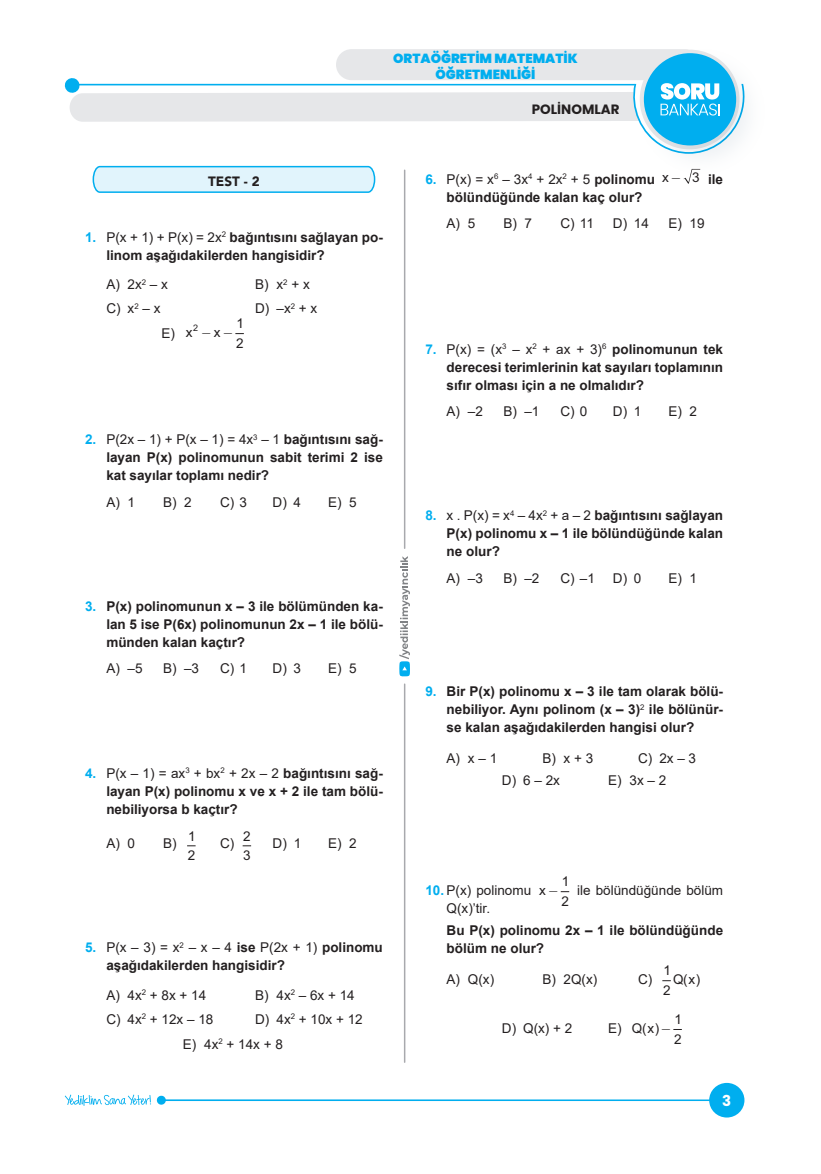
<style>
.page{position:relative;width:821px;height:1174px;background:#fff}
.page>*{position:absolute;margin:0;border:0;box-sizing:border-box;transform-origin:0 0}
.t1{font:700 15px "Poppins";color:#fff}
.soru_bold{font:700 13.5px/18px "Arial";color:#231f20;text-align:justify}
.şık_1_li{font:13.5px "Arial";color:#231f20}
.şık_2_li{font:13.5px "Arial";color:#231f20}
.soru_bold-2{font:13.5px/19.4px "Arial";letter-spacing:.18em;color:#231f20}
.soru_layt{font:13.5px "Arial";color:#231f20}
.şık_3_lü{font:13.5px "Arial";color:#231f20}
.test_2_li_2_satır{font:13.5px "Arial";color:#231f20}
.test_3_lü_3_satır{font:13.5px "Arial";color:#231f20}
.t2{font:700 13.5px "Poppins";color:#231f20}
.t3{font:900 13.5px "Avenir";color:#231f20}
.t4{font:900 13.2px/15.6px "Poppins";color:#00aeef;text-align:center}
.t5{font:9px "Arial";color:#231f20}
.s1{color:#00aeef}
.s2{font-weight:400}
.s3{font-weight:700;color:#00aeef}
.s4{font-weight:700}
</style>
<div class="page">
<div style="left:336px;top:49px;width:294px;height:28px;background:#e6e7e9"></div>
<img style="left:630px;top:49px;width:117px;height:121px">
<div style="left:644px;top:53px;width:92px;height:92px;background:#00aeef;border-radius:50%"></div>
<svg style="left:64px;top:77px;width:682px;height:77px"></svg>
<svg style="left:65px;top:1094px;width:645px;height:11px"></svg>
<div style="left:709px;top:1082px;width:35px;height:35px;background:#00aeef;border-radius:50%"></div>
<svg style="left:399px;top:556px;width:11px;height:120px"></svg>
<hr style="left:404px;top:684px;width:1px;height:378px;background:#a8a9ad">
<hr style="left:404px;top:170px;width:1px;height:378px;background:#a8a9ad">
<svg style="left:92px;top:165px;width:284px;height:28px;background:#c8ecfa"></svg>
<svg style="left:672px;top:169px;width:28px;height:15px"></svg>
<p class="t4" style="left:393px;top:51px;width:186px">ORTAÖĞRETİM MATEMATİK<br>ÖĞRETMENLİĞİ</p>
<p class="t2" style="left:532px;top:101px;width:89px">POLİNOMLAR</p>
<p class="t3" style="left:208px;top:170px;width:53px">TEST - 2</p>
<p class="soru_bold" style="left:106px;top:228px;width:278px;text-indent:-21px"><span class="s1">1.</span> <span class="s2">P(x + 1) + P(x) = 2x</span><sup>2</sup> bağıntısını sağlayan po&shy;linom aşağıdakilerden hangisidir?</p>
<p class="şık_2_li" style="left:106px;top:275px;width:63px">A) 2x<sup>2</sup> – x</p>
<p class="şık_2_li" style="left:255px;top:275px;width:56px">B) x<sup>2</sup> + x</p>
<p class="şık_2_li" style="left:106px;top:299px;width:56px">C) x<sup>2</sup> – x</p>
<p class="şık_2_li" style="left:255px;top:299px;width:64px">D) –x<sup>2</sup> + x</p>
<p class="test_2_li_2_satır" style="left:162px;top:324px;width:15px">E)</p>
<p class="soru_bold-2" style="left:186px;top:322px;width:8px">x</p>
<p class="soru_bold-2" style="left:214px;top:322px;width:8px">x</p>
<p class="t5" style="left:193px;top:321px;width:7px">2</p>
<p class="soru_bold-2" style="left:236px;top:314px;width:9px">1<br>2</p>
<p class="soru_bold" style="left:106px;top:430px;width:278px;text-indent:-21px"><span class="s1">2.</span> <span class="s2">P(2x – 1) + P(x – 1) = 4x</span><sup>3</sup> <span class="s2">– 1</span> bağıntısını sağ&shy;layan P(x) polinomunun sabit terimi 2 ise kat sayılar toplamı nedir?</p>
<p class="şık_1_li" style="left:106px;top:492px;width:30px">A) 1</p>
<p class="şık_1_li" style="left:163px;top:492px;width:30px">B) 2</p>
<p class="şık_1_li" style="left:220px;top:492px;width:28px">C) 3</p>
<p class="şık_1_li" style="left:273px;top:492px;width:30px">D) 4</p>
<p class="şık_1_li" style="left:328px;top:492px;width:30px">E) 5</p>
<p class="soru_bold" style="left:106px;top:597px;width:278px;text-indent:-21px"><span class="s1">3.</span> P(x) polinomunun x – 3 ile bölümünden ka&shy;lan 5 ise P(6x) polinomunun 2x – 1 ile bölü&shy;münden kalan kaçtır?</p>
<p class="şık_1_li" style="left:106px;top:659px;width:38px">A) –5</p>
<p class="şık_1_li" style="left:163px;top:659px;width:38px">B) –3</p>
<p class="şık_1_li" style="left:220px;top:659px;width:28px">C) 1</p>
<p class="şık_1_li" style="left:273px;top:659px;width:30px">D) 3</p>
<p class="şık_1_li" style="left:328px;top:659px;width:30px">E) 5</p>
<p class="soru_bold" style="left:106px;top:764px;width:278px;text-indent:-21px"><span class="s1">4.</span> <span class="s2">P(x – 1) = ax</span><sup>3</sup> <span class="s2">+ bx</span><sup>2</sup> <span class="s2">+ 2x – 2</span> bağıntısını sağ&shy;layan P(x) polinomu x ve x + 2 ile tam bölü&shy;nebiliyorsa b kaçtır?</p>
<p class="şık_1_li" style="left:106px;top:833px;width:30px">A) 0</p>
<p class="şık_1_li" style="left:163px;top:833px;width:15px">B)</p>
<p class="soru_bold-2" style="left:188px;top:826px;width:9px">1<br>2</p>
<p class="şık_1_li" style="left:220px;top:833px;width:16px">C)</p>
<p class="soru_bold-2" style="left:243px;top:826px;width:9px">2<br>3</p>
<p class="şık_1_li" style="left:273px;top:833px;width:30px">D) 1</p>
<p class="şık_1_li" style="left:328px;top:833px;width:30px">E) 2</p>
<p class="soru_bold" style="left:106px;top:938px;width:278px;text-indent:-21px"><span class="s1">5.</span> <span class="s2">P(x – 3) = x</span><sup>2</sup> <span class="s2">– x – 4</span> ise <span class="s2">P(2x + 1)</span> polinomu aşağıdakilerden hangisidir?</p>
<p class="şık_2_li" style="left:106px;top:985px;width:101px">A) 4x<sup>2</sup> + 8x + 14</p>
<p class="şık_2_li" style="left:255px;top:985px;width:101px">B) 4x<sup>2</sup> – 6x + 14</p>
<p class="şık_2_li" style="left:106px;top:1009px;width:109px">C) 4x<sup>2</sup> + 12x – 18</p>
<p class="şık_2_li" style="left:255px;top:1009px;width:109px">D) 4x<sup>2</sup> + 10x + 12</p>
<p class="test_3_lü_3_satır" style="left:183px;top:1034px;width:101px">E) 4x<sup>2</sup> + 14x + 8</p>
<p class="soru_bold-2" style="left:425px;top:169px;width:231px"><span class="s3">6.</span> P(x) = x<sup>6</sup> – 3x<sup>4</sup> + 2x<sup>2</sup> + 5 <span class="s4">polinomu</span></p>
<p class="soru_bold-2" style="left:662px;top:168px;width:8px">x</p>
<p class="soru_bold-2" style="left:692px;top:168px;width:9px">3</p>
<p class="soru_bold" style="left:708px;top:170px;width:17px">ile</p>
<p class="soru_bold" style="left:446px;top:188px;width:197px">bölündüğünde kalan kaç olur?</p>
<p class="şık_1_li" style="left:446px;top:214px;width:30px">A) 5</p>
<p class="şık_1_li" style="left:503px;top:214px;width:30px">B) 7</p>
<p class="şık_1_li" style="left:560px;top:214px;width:35px">C) 11</p>
<p class="şık_1_li" style="left:613px;top:214px;width:38px">D) 14</p>
<p class="şık_1_li" style="left:668px;top:214px;width:38px">E) 19</p>
<p class="soru_bold" style="left:446px;top:340px;width:278px;text-indent:-21px"><span class="s1">7.</span> <span class="s2">P(x) = (x</span><sup>3</sup> <span class="s2">– x</span><sup>2</sup> <span class="s2">+ ax + 3)</span><sup>6</sup> polinomunun tek derecesi terimlerinin kat sayıları toplamının sıfır olması için a ne olmalıdır?</p>
<p class="şık_1_li" style="left:446px;top:402px;width:38px">A) –2</p>
<p class="şık_1_li" style="left:503px;top:402px;width:38px">B) –1</p>
<p class="şık_1_li" style="left:560px;top:402px;width:28px">C) 0</p>
<p class="şık_1_li" style="left:613px;top:402px;width:30px">D) 1</p>
<p class="şık_1_li" style="left:668px;top:402px;width:30px">E) 2</p>
<p class="soru_bold" style="left:446px;top:507px;width:278px;text-indent:-21px"><span class="s1">8.</span> <span class="s2">x . P(x) = x</span><sup>4</sup> <span class="s2">– 4x</span><sup>2</sup> <span class="s2">+ a – 2</span> bağıntısını sağlayan P(x) polinomu x – 1 ile bölündüğünde kalan ne olur?</p>
<p class="şık_1_li" style="left:446px;top:568px;width:38px">A) –3</p>
<p class="şık_1_li" style="left:503px;top:568px;width:38px">B) –2</p>
<p class="şık_1_li" style="left:560px;top:568px;width:36px">C) –1</p>
<p class="şık_1_li" style="left:613px;top:568px;width:30px">D) 0</p>
<p class="şık_1_li" style="left:668px;top:568px;width:30px">E) 1</p>
<p class="soru_bold" style="left:446px;top:682px;width:278px;text-indent:-21px"><span class="s1">9.</span> Bir P(x) polinomu x – 3 ile tam olarak bölü&shy;nebiliyor. Aynı polinom (x – 3)<sup>2</sup> ile bölünür&shy;se kalan aşağıdakilerden hangisi olur?</p>
<p class="şık_3_lü" style="left:446px;top:749px;width:52px">A) x – 1</p>
<p class="şık_3_lü" style="left:542px;top:749px;width:52px">B) x + 3</p>
<p class="şık_3_lü" style="left:638px;top:749px;width:60px">C) 2x – 3</p>
<p class="test_2_li_2_satır" style="left:502px;top:771px;width:60px">D) 6 – 2x</p>
<p class="test_2_li_2_satır" style="left:608px;top:771px;width:60px">E) 3x – 2</p>
<p class="soru_layt" style="left:425px;top:881px;width:107px"><span class="s3">10.</span> P(x) polinomu</p>
<p class="soru_bold-2" style="left:539px;top:880px;width:8px">x</p>
<p class="soru_bold-2" style="left:561px;top:872px;width:9px">1<br>2</p>
<p class="soru_layt" style="left:577px;top:881px;width:147px">ile bölündüğünde bölüm</p>
<p class="soru_layt" style="left:446px;top:899px;width:45px">Q(x)’tir.</p>
<p class="soru_bold" style="left:446px;top:921px;width:278px">Bu P(x) polinomu 2x – 1 ile bölündüğünde bölüm ne olur?</p>
<p class="şık_3_lü" style="left:446px;top:970px;width:49px">A) Q(x)</p>
<p class="şık_3_lü" style="left:542px;top:970px;width:57px">B) 2Q(x)</p>
<p class="şık_3_lü" style="left:638px;top:970px;width:16px">C)</p>
<p class="soru_bold-2" style="left:663px;top:961px;width:9px">1<br>2</p>
<p class="soru_bold-2" style="left:673px;top:969px;width:29px">Qx( )</p>
<p class="test_2_li_2_satır" style="left:502px;top:1018px;width:72px">D) Q(x) + 2</p>
<p class="test_2_li_2_satır" style="left:608px;top:1018px;width:15px">E)</p>
<p class="soru_bold-2" style="left:632px;top:1018px;width:29px">Qx( )</p>
<p class="soru_bold-2" style="left:674px;top:1009px;width:9px">1<br>2</p>
<p class="t1" style="left:722px;top:1091px;width:11px">3</p>
</div>
